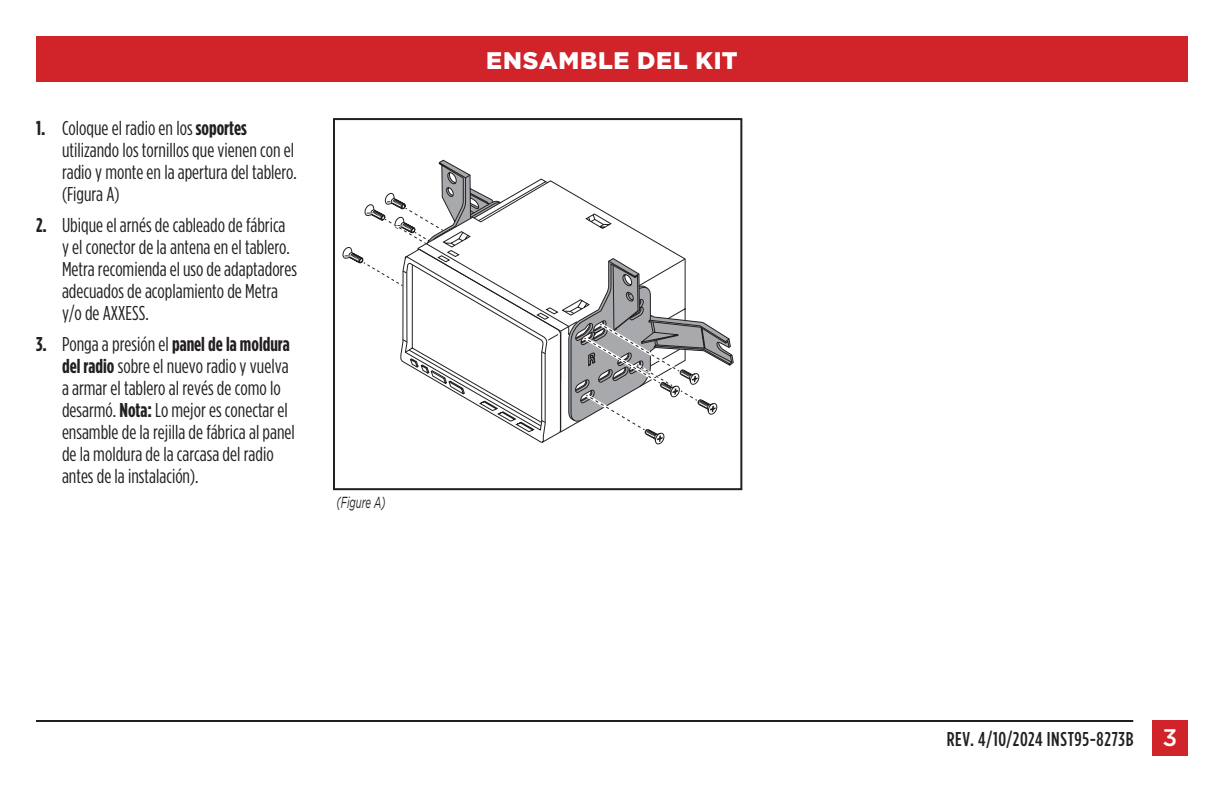
<style>
.page{position:relative;width:1224px;height:792px;background:#fff}
.page>*{position:absolute;margin:0;border:0;box-sizing:border-box;transform-origin:0 0}
.t1{font:900 24px "Gotham";letter-spacing:.03em;color:#fff}
.t2{font:20px/22px "Gotham Condensed";color:#231f20}
.t3{font:500 20px "Gotham Condensed";letter-spacing:.03em;color:#231f20}
.t4{font:italic 16px "Gotham";color:#231f20;scale:.6 1}
.s1{font-weight:700}
.s2{font-family:"Gotham";font-size:24px;color:#fff}
</style>
<div class="page">
<div style="left:36px;top:36px;width:1152px;height:45px;background:#d1232a"></div>
<hr style="left:36px;top:720px;width:1097px;height:2px;background:#231f20">
<div style="left:1152px;top:720px;width:36px;height:36px;background:#d1232a"></div>
<svg style="left:343px;top:160px;width:390px;height:284px"></svg>
<div style="left:333px;top:118px;width:409px;height:372px;border:2px solid #231f20"></div>
<p class="t2" style="left:62px;top:117px;width:237px;text-indent:-26px"><span class="s1">1.</span> Coloque el radio en los <span class="s1">soportes </span>utilizando los tornillos que vienen con el radio y monte en la apertura del tablero. (Figura A)</p>
<p class="t2" style="left:62px;top:214px;width:236px;text-indent:-26px"><span class="s1">2.</span> Ubique el arnés de cableado de fábrica y el conector de la antena en el tablero.<br>Metra recomienda el uso de adaptadores adecuados de acoplamiento de Metra y/o de AXXESS.</p>
<p class="t2" style="left:62px;top:333px;width:234px;text-indent:-26px"><span class="s1">3.</span> Ponga a presión el <span class="s1">panel de la moldura del radio</span> sobre el nuevo radio y vuelva a armar el tablero al revés de como lo desarmó. <span class="s1">Nota:</span> Lo mejor es conectar el ensamble de la rejilla de fábrica al panel de la moldura de la carcasa del radio antes de la instalación).</p>
<p class="t4" style="left:337px;top:493px;width:83px">(Figure A)</p>
<p class="t1" style="left:486px;top:47px;width:253px">ENSAMBLE DEL KIT</p>
<p class="t3" style="left:947px;top:728px;width:232px">REV. 4/10/2024 INST95-8273B <span class="s2">3</span></p>
</div>
